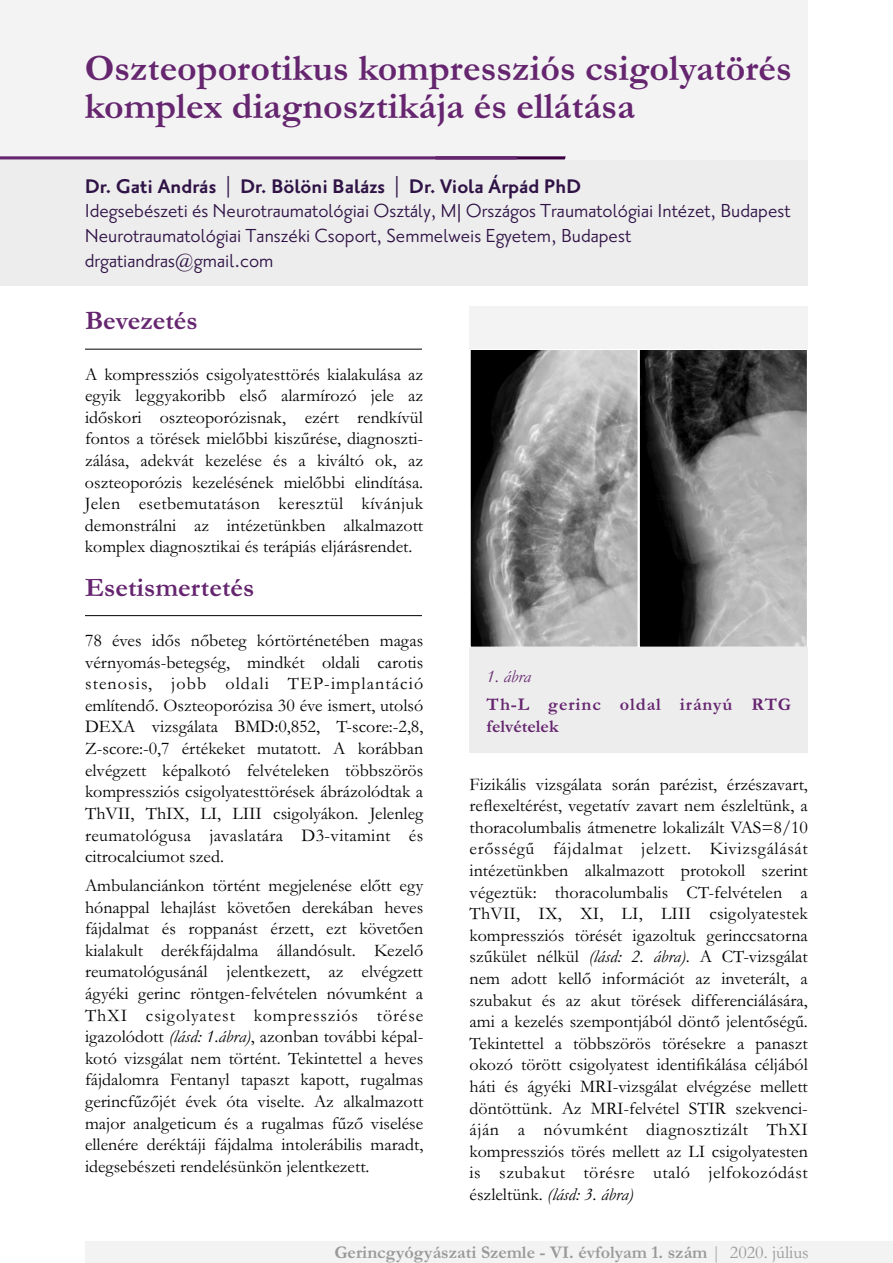
<style>
.page{position:relative;width:893px;height:1263px;background:#fff}
.page>*{position:absolute;margin:0;border:0;box-sizing:border-box;transform-origin:0 0}
.t1{font:700 37.65px/37.7px "Garamond";color:#65256f}
.t2{font:700 27px "Garamond";color:#65256f}
.t3{font:24px "Priori Sans Rovid H Bold";color:#301346}
.t4{font:22.95px/24.6px "Priori Sans Rovid H";color:#301346}
.t5{font:18px/21.6px "Garamond";color:#000;text-align:justify}
.t6{font:700 18px "Garamond";color:#999}
.t7{font:700 18px/21.6px "Garamond";letter-spacing:.055em;color:#65256f}
.t8{font:italic 18px "Garamond";color:#65256f}
.s1{font-style:italic}
.s2{font-weight:400}
</style>
<div class="page">
<img style="left:472px;top:351px;width:334px;height:295px">
<div style="left:469px;top:348px;width:171px;height:301px;border:2px solid #fff"></div>
<div style="left:638px;top:348px;width:171px;height:301px;border:2px solid #fff"></div>
<div style="left:470px;top:306px;width:338px;height:43px;background:#f3f3f3"></div>
<div style="left:470px;top:647px;width:338px;height:105px;background:#ededed"></div>
<div style="left:0;top:156px;width:808px;height:129px;background:#ededed"></div>
<div style="left:0;top:0;width:808px;height:159px;background:#f3f3f3"></div>
<svg style="left:0;top:156px;width:566px;height:3px;background:#703778"></svg>
<div style="left:85px;top:1242px;width:808px;height:21px;background:#f3f3f3"></div>
<hr style="left:85px;top:349px;width:337px;height:1px;background:#000">
<hr style="left:85px;top:615px;width:337px;height:1px;background:#000">
<h1 class="t1" style="left:85px;top:54px;width:709px">Oszteoporotikus kompressziós csigolyatörés komplex diagnosztikája és ellátása</h1>
<h3 class="t3" style="left:85px;top:173px;width:498px">Dr. Gati András | Dr. Bölöni Balázs | Dr. Viola Árpád PhD</h3>
<p class="t4" style="left:85px;top:197px;width:707px">Idegsebészeti és Neurotraumatológiai Osztály, MJ Országos Traumatológiai Intézet, Budapest<br>Neurotraumatológiai Tanszéki Csoport, Semmelweis Egyetem, Budapest drgatiandras@gmail.com</p>
<h2 class="t2" style="left:85px;top:312px;width:114px">Bevezetés</h2>
<p class="t5" style="left:85px;top:365px;width:340px">A kompressziós csigolyatesttörés kialakulása az egyik leggyakoribb első alarmírozó jele az időskori oszteoporózisnak, ezért rendkívül fontos a törések mielőbbi kiszűrése, diagnoszti&shy;zálása, adekvát kezelése és a kiváltó ok, az oszteoporózis kezelésének mielőbbi elindítása.<br>Jelen esetbemutatáson keresztül kívánjuk demonstrálni az intézetünkben alkalmazott komplex diagnosztikai és terápiás eljárásrendet.</p>
<h2 class="t2" style="left:85px;top:578px;width:171px">Esetismertetés</h2>
<p class="t5" style="left:85px;top:632px;width:340px">78 éves idős nőbeteg kórtörténetében magas vérnyomás-betegség, mindkét oldali carotis stenosis, jobb oldali TEP-implantáció említendő. Oszteoporózisa 30 éve ismert, utolsó DEXA vizsgálata BMD:0,852, T-score:-2,8, Z-score:-0,7 értékeket mutatott. A korábban elvégzett képalkotó felvételeken többszörös kompressziós csigolyatesttörések ábrázolódtak a ThVII, ThIX, LI, LIII csigolyákon. Jelenleg reumatológusa javaslatára D3-vitamint és citrocalciumot szed.</p>
<p class="t5" style="left:85px;top:876px;width:340px">Ambulanciánkon történt megjelenése előtt egy hónappal lehajlást követően derekában heves fájdalmat és roppanást érzett, ezt követően kialakult derékfájdalma állandósult. Kezelő reumatológusánál jelentkezett, az elvégzett ágyéki gerinc röntgen-felvételen nóvumként a ThXI csigolyatest kompressziós törése igazolódott <span class="s1">(lásd: 1.ábra)</span>, azonban további képal&shy;kotó vizsgálat nem történt. Tekintettel a heves fájdalomra Fentanyl tapaszt kapott, rugalmas gerincfűzőjét évek óta viselte. Az alkalmazott major analgeticum és a rugalmas fűző viselése ellenére deréktáji fájdalma intolerábilis maradt, idegsebészeti rendelésünkön jelentkezett.</p>
<p class="t8" style="left:487px;top:670px;width:46px">1. ábra</p>
<p class="t7" style="left:487px;top:696px;width:306px">Th-L gerinc oldal irányú RTG felvételek</p>
<p class="t5" style="left:470px;top:775px;width:340px">Fizikális vizsgálata során parézist, érzészavart, reflexeltérést, vegetatív zavart nem észleltünk, a thoracolumbalis átmenetre lokalizált VAS=8/10 erősségű fájdalmat jelzett. Kivizsgálását intézetünkben alkalmazott protokoll szerint végeztük: thoracolumbalis CT-felvételen a ThVII, IX, XI, LI, LIII csigolyatestek kompressziós törését igazoltuk gerinccsatorna szűkület nélkül <span class="s1">(lásd: 2. ábra)</span>. A CT-vizsgálat nem adott kellő információt az inveterált, a szubakut és az akut törések differenciálására, ami a kezelés szempontjából döntő jelentőségű.<br>Tekintettel a többszörös törésekre a panaszt okozó törött csigolyatest identifikálása céljából háti és ágyéki MRI-vizsgálat elvégzése mellett döntöttünk. Az MRI-felvétel STIR szekvenci&shy;áján a nóvumként diagnosztizált ThXI kompressziós törés mellett az LI csigolyatesten is szubakut törésre utaló jelfokozódást észleltünk. <span class="s1">(lásd: 3. ábra)</span></p>
<p class="t6" style="left:334px;top:1246px;width:476px">Gerincgyógyászati Szemle - VI. évfolyam 1. szám <span class="s2">| 2020. július</span></p>
</div>
